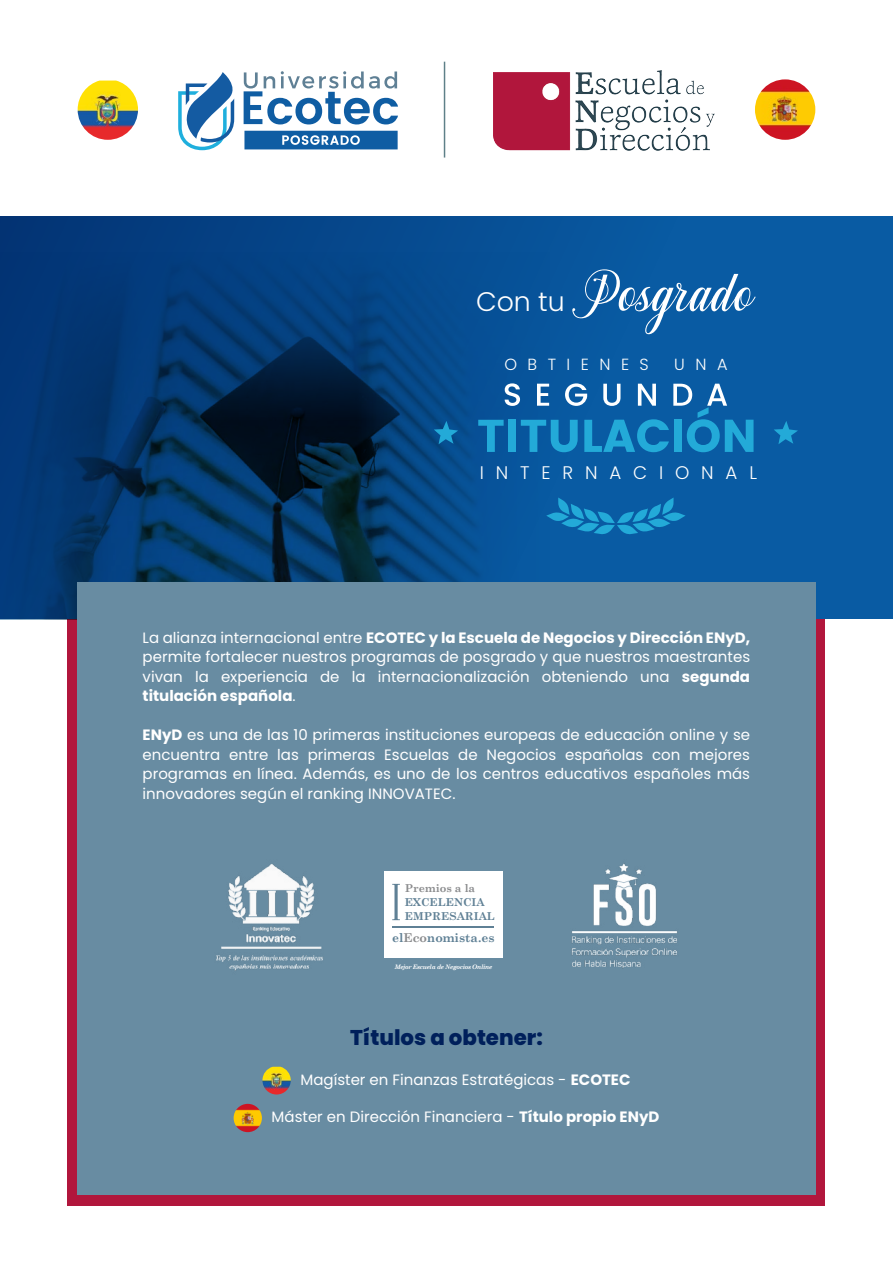
<style>
.page{position:relative;width:893px;height:1266px;background:#fff}
.page>*{position:absolute;margin:0;border:0;box-sizing:border-box;transform-origin:0 0}
.t1{font:58.5px "Chalisa Oktavia";color:#fff}
.t2{font:800 21.3px "Poppins";color:#00205b}
.t3{font:300 18.15px "Poppins";letter-spacing:.65em;color:#fff}
.t4{font:300 16.2px "Poppins";letter-spacing:.65em;color:#fff}
.t5{font:15px/19.5px "Poppins";color:#fff;text-align:justify}
.t6{font:700 12.3px "Century Schoolbook";color:#5f8095}
.t7{font:700 10.95px/14.2px "Century Schoolbook";color:#5f8095}
.t8{font:700 10.95px "Century Schoolbook";color:#8a8b8d}
.t9{font:italic 700 6.15px "Century Schoolbook";letter-spacing:-.05em;color:#fff}
.s1{font-family:"Poppins";font-weight:300;font-size:26.85px}
.s2{font-weight:700}
.s3{color:#8a8b8d}
</style>
<div class="page">
<div style="left:68px;top:588px;width:757px;height:618px;background:#b1163c"></div>
<div style="left:0;top:216px;width:893px;height:403px;background:linear-gradient(to right,#033576,#0a63ac)"></div>
<img style="left:147px;top:424px;width:211px;height:158px">
<svg style="left:358px;top:244px;width:199px;height:338px"></svg>
<svg style="left:147px;top:248px;width:413px;height:176px"></svg>
<svg style="left:0;top:244px;width:147px;height:376px"></svg>
<div style="left:77px;top:582px;width:739px;height:612px;background:#688ca2"></div>
<img style="left:216px;top:864px;width:107px;height:107px">
<div style="left:384px;top:871px;width:119px;height:86px;background:#fff"></div>
<svg style="left:392px;top:884px;width:8px;height:36px"></svg>
<hr style="left:392px;top:926px;width:102px;height:2px;background:#5f8095">
<img style="left:572px;top:863px;width:105px;height:106px">
<img style="left:262px;top:1067px;width:29px;height:27px">
<img style="left:234px;top:1104px;width:28px;height:28px;border-radius:14px">
<svg style="left:434px;top:421px;width:24px;height:23px"></svg>
<svg style="left:774px;top:421px;width:24px;height:23px"></svg>
<svg style="left:478px;top:383px;width:275px;height:69px"></svg>
<svg style="left:546px;top:497px;width:140px;height:37px"></svg>
<img style="left:493px;top:70px;width:222px;height:80px">
<hr style="left:444px;top:62px;width:1px;height:96px;background:#5e8088">
<svg style="left:178px;top:71px;width:220px;height:79px"></svg>
<img style="left:78px;top:81px;width:60px;height:59px">
<img style="left:755px;top:79px;width:60px;height:61px;border-radius:30px">
<h1 class="t1" style="left:476px;top:257px;width:280px"><span class="s1">Con tu</span> Posgrado</h1>
<p class="t4" style="left:504px;top:355px;width:146px">OBTIENES</p>
<p class="t4" style="left:674px;top:355px;width:55px">UNA</p>
<p class="t3" style="left:480px;top:462px;width:279px">INTERNACIONAL</p>
<p class="t5" style="left:143px;top:628px;width:609px">La alianza internacional entre <span class="s2">ECOTEC y la Escuela de Negocios y Dirección ENyD, </span>permite fortalecer nuestros programas de posgrado y que nuestros maestrantes vivan la experiencia de la internacionalización obteniendo una <span class="s2">segunda titulación española</span>.</p>
<p class="t5" style="left:143px;top:725px;width:609px"><span class="s2">ENyD</span> es una de las 10 primeras instituciones europeas de educación online y se encuentra entre las primeras Escuelas de Negocios españolas con mejores programas en línea. Además, es uno de los centros educativos españoles más innovadores según el ranking INNOVATEC.</p>
<p class="t8" style="left:405px;top:879px;width:72px">Premios a la</p>
<p class="t7" style="left:405px;top:894px;width:91px">EXCELENCIA<br>EMPRESARIAL</p>
<p class="t6" style="left:392px;top:927px;width:104px">el<span class="s3">Eco</span>nomista.es</p>
<p class="t9" style="left:395px;top:962px;width:99px">Mejor Escuela de Negocios Online</p>
<h2 class="t2" style="left:350px;top:1025px;width:194px">Títulos a obtener:</h2>
<p class="t5" style="left:300px;top:1070px;width:332px">Magíster en Finanzas Estratégicas - <span class="s2">ECOTEC</span></p>
<p class="t5" style="left:272px;top:1107px;width:389px">Máster en Dirección Financiera - <span class="s2">Título propio ENyD</span></p>
</div>
